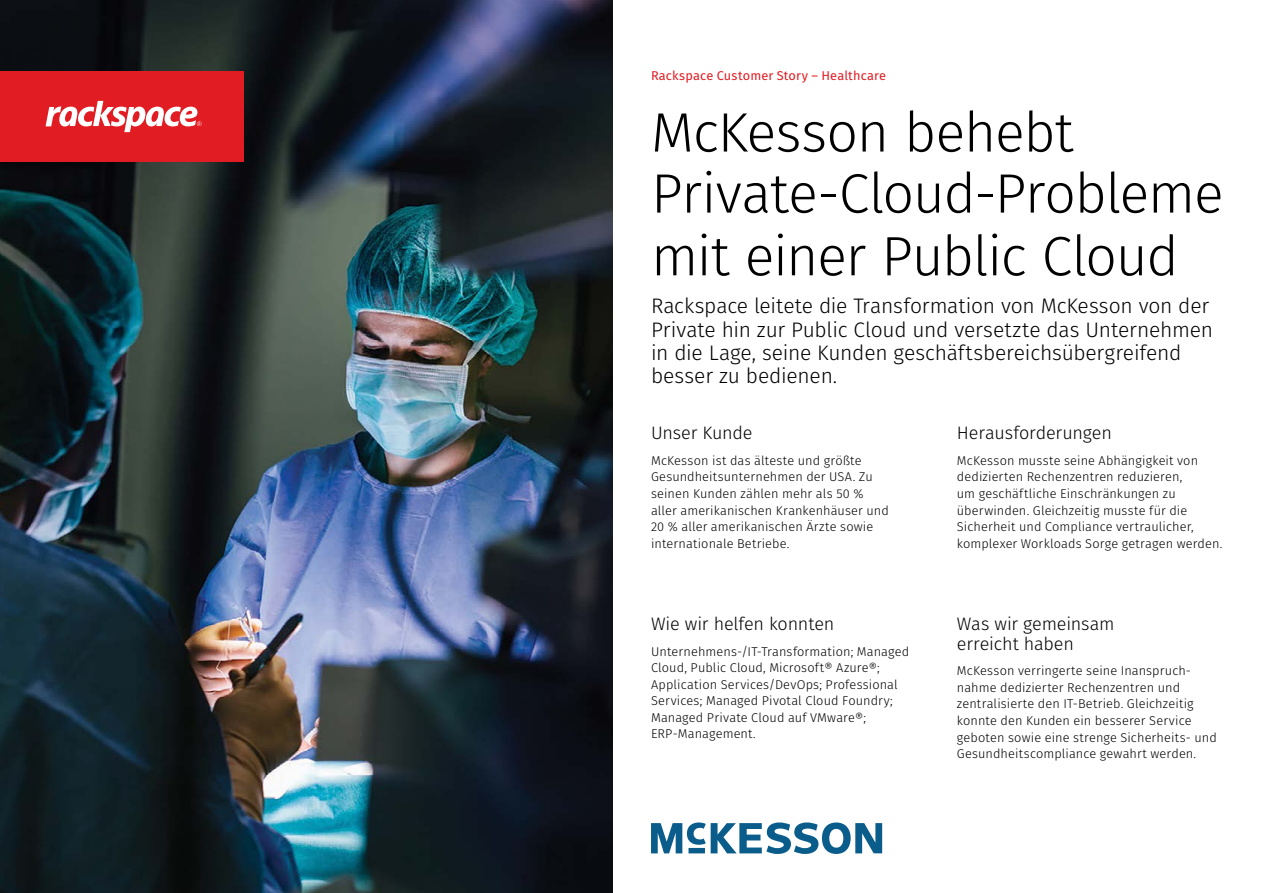
<style>
.page{position:relative;width:1263px;height:893px;background:#fff}
.page>*{position:absolute;margin:0;border:0;box-sizing:border-box;transform-origin:0 0}
.t1{font:300 55.5px/61.9px "Fira Sans";letter-spacing:-.025em;color:#000}
.t2{font:300 21px/23.1px "Fira Sans";letter-spacing:-.01em;color:#000}
.t3{font:300 18px/19.8px "Fira Sans";letter-spacing:-.01em;color:#000}
.t4{font:300 12.75px/16.5px "Fira Sans";letter-spacing:.01em;color:#000}
.t5{font:12.75px "Fira Sans";letter-spacing:.01em;color:#e21c23}
</style>
<div class="page">
<img style="left:0;top:0;width:612px;height:893px">
<div style="left:0;top:71px;width:243px;height:91px;background:#e21c23"></div>
<svg style="left:46px;top:101px;width:156px;height:31px"></svg>
<svg style="left:651px;top:822px;width:231px;height:32px"></svg>
<p class="t5" style="left:651px;top:66px;width:237px">Rackspace Customer Story – Healthcare</p>
<h1 class="t1" style="left:651px;top:101px;width:574px">McKesson behebt<br>Private-Cloud-Probleme mit einer Public Cloud</h1>
<h2 class="t2" style="left:651px;top:294px;width:564px">Rackspace leitete die Transformation von McKesson von der Private hin zur Public Cloud und versetzte das Unternehmen in die Lage, seine Kunden geschäftsbereichsübergreifend besser zu bedienen.</h2>
<h3 class="t3" style="left:651px;top:423px;width:103px">Unser Kunde</h3>
<p class="t4" style="left:651px;top:452px;width:239px">McKesson ist das älteste und größte Gesundheitsunternehmen der USA. Zu seinen Kunden zählen mehr als 50 % aller amerikanischen Krankenhäuser und 20 % aller amerikanischen Ärzte sowie internationale Betriebe.</p>
<h3 class="t3" style="left:651px;top:614px;width:185px">Wie wir helfen konnten</h3>
<p class="t4" style="left:651px;top:643px;width:260px">Unternehmens-/IT-Transformation; Managed Cloud, Public Cloud, Microsoft® Azure®; Application Services/DevOps; Professional Services; Managed Pivotal Cloud Foundry; Managed Private Cloud auf VMware®; ERP-Management.</p>
<h3 class="t3" style="left:957px;top:423px;width:156px">Herausforderungen</h3>
<p class="t4" style="left:957px;top:452px;width:267px">McKesson musste seine Abhängigkeit von dedizierten Rechenzentren reduzieren,<br>um geschäftliche Einschränkungen zu überwinden. Gleichzeitig musste für die Sicherheit und Compliance vertraulicher, komplexer Workloads Sorge getragen werden.</p>
<h3 class="t3" style="left:957px;top:614px;width:159px">Was wir gemeinsam erreicht haben</h3>
<p class="t4" style="left:957px;top:663px;width:261px">McKesson verringerte seine Inanspruch&shy;nahme dedizierter Rechenzentren und zentralisierte den IT-Betrieb. Gleichzeitig konnte den Kunden ein besserer Service geboten sowie eine strenge Sicherheits- und Gesundheitscompliance gewahrt werden.</p>
</div>
